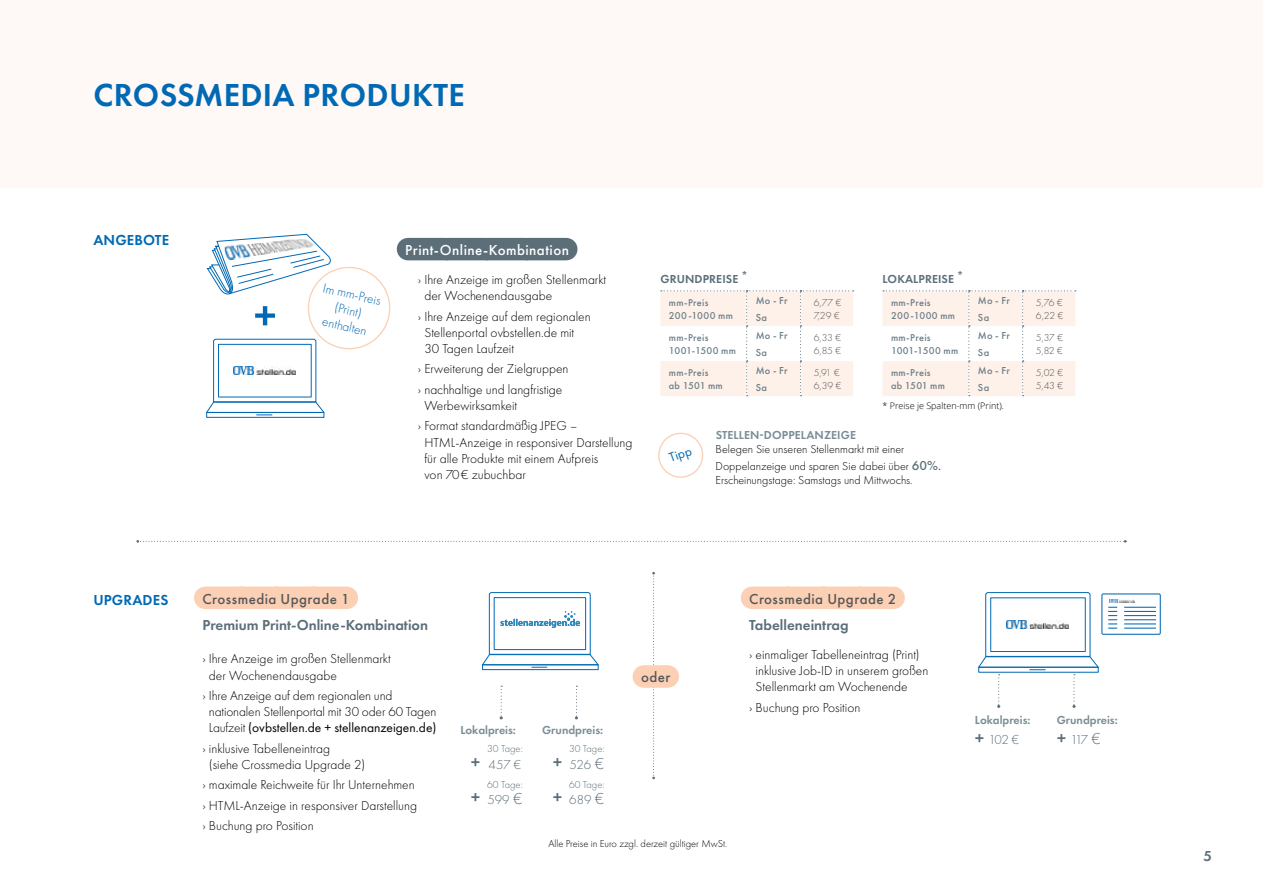
<style>
.page{position:relative;width:1263px;height:893px;background:#fff}
.page>*{position:absolute;margin:0;border:0;box-sizing:border-box;transform-origin:0 0}
.t1{font:600 33px "Futura PT";letter-spacing:.01em;color:#0069b4}
.t2{font:700 16.65px/34.5px "Open Sans";color:#5c6f79}
.t3{font:600 15px "Futura PT";color:#5c6f79}
.t4{font:500 15px "Futura PT";letter-spacing:.03em;color:#575756}
.t5{font:500 15px "Futura PT";letter-spacing:.03em;color:#fff}
.t6{font:600 15px "Futura PT";letter-spacing:.01em;color:#0069b4}
.t7{font:300 13.5px/16.2px "Futura PT";color:#000}
.t8{font:300 13.5px/16.2px "Futura PT";color:#0069b4;text-align:center}
.t9{font:300 13.5px "Futura PT";color:#5c6f79}
.t10{font:13.5px "Futura PT";color:#0069b4}
.t11{font:300 12px/16.2px "Futura PT";color:#000}
.t12{font:600 12px "Futura PT";color:#7a8d96}
.t13{font:600 12px "Futura PT";letter-spacing:.01em;color:#5c6f79}
.t14{font:300 10.5px/12.6px "Futura PT";letter-spacing:-.035em;color:#575756}
.t15{font:500 10.5px/16.5px "Futura PT";letter-spacing:.025em;color:#6b7e88}
.t16{font:300 10.5px "Futura PT";color:#000}
.t17{font:300 10.5px "Futura PT";color:#5c6f79}
.t18{font:500 10.35px/13.5px "Futura PT";letter-spacing:.03em;color:#6b7e88}
.t19{font:300 9px "Open Sans";color:#000}
.s1{font-weight:500;font-size:13.5px;color:#5c6f79}
.s2{font-weight:400}
.s3{font-size:16.5px}
.s4{font-family:"Open Sans";font-weight:700;font-size:16.65px}
</style>
<div class="page">
<div style="left:0;top:0;width:1263px;height:187px;background:#fef9f6"></div>
<div style="left:206px;top:412px;width:118px;height:6px;border:1px solid #0069b4"></div>
<svg style="left:206px;top:338px;width:119px;height:77px"></svg>
<div style="left:218px;top:344px;width:94px;height:53px;border:1px solid #0069b4"></div>
<img style="left:234px;top:367px;width:61px;height:7px">
<div style="left:408px;top:238px;width:158px;height:22px;background:#5c6f79"></div>
<svg style="left:206px;top:233px;width:126px;height:63px"></svg>
<div style="left:308px;top:267px;width:82px;height:82px;background:#fff;border-radius:50%"></div>
<div style="left:308px;top:267px;width:82px;height:82px;border:1px solid #fbd0b5;border-radius:50%"></div>
<svg style="left:658px;top:432px;width:46px;height:46px"></svg>
<svg style="left:255px;top:306px;width:20px;height:19px"></svg>
<svg style="left:660px;top:290px;width:194px;height:106px"></svg>
<svg style="left:882px;top:290px;width:194px;height:106px"></svg>
<div style="left:752px;top:587px;width:142px;height:22px;background:#fbd0b5"></div>
<div style="left:205px;top:587px;width:142px;height:22px;background:#fbd0b5"></div>
<div style="left:482px;top:664px;width:117px;height:6px;border:1px solid #0069b4"></div>
<svg style="left:482px;top:592px;width:117px;height:76px"></svg>
<svg style="left:500px;top:686px;width:3px;height:33px"></svg>
<svg style="left:575px;top:686px;width:3px;height:33px"></svg>
<svg style="left:978px;top:592px;width:121px;height:116px"></svg>
<div style="left:1101px;top:593px;width:60px;height:42px;border:1px solid #0069b4"></div>
<img style="left:1109px;top:599px;width:25px;height:3px">
<hr style="left:1124px;top:607px;width:32px;height:1px;background:#0069b4">
<hr style="left:1124px;top:611px;width:32px;height:1px;background:#0069b4">
<hr style="left:1124px;top:615px;width:32px;height:1px;background:#0069b4">
<hr style="left:1124px;top:619px;width:32px;height:1px;background:#0069b4">
<hr style="left:1124px;top:623px;width:32px;height:1px;background:#0069b4">
<hr style="left:1124px;top:628px;width:32px;height:1px;background:#0069b4">
<svg style="left:1108px;top:607px;width:9px;height:22px"></svg>
<svg style="left:136px;top:540px;width:990px;height:3px"></svg>
<svg style="left:652px;top:572px;width:3px;height:207px"></svg>
<div style="left:644px;top:665px;width:24px;height:23px;background:#fbd0b5"></div>
<h1 class="t1" style="left:93px;top:74px;width:373px">CROSSMEDIA PRODUKTE</h1>
<p class="t6" style="left:93px;top:231px;width:77px">ANGEBOTE</p>
<p class="t8" style="left:325px;top:280px;width:61px;rotate:13deg">Im mm-Preis (Print) enthalten</p>
<p class="t5" style="left:405px;top:241px;width:165px">Print-Online-Kombination</p>
<p class="t7" style="left:424px;top:271px;width:183px;text-indent:-6px">› Ihre Anzeige im großen Stellenmarkt der Wochenendausgabe</p>
<p class="t7" style="left:424px;top:308px;width:168px;text-indent:-6px">› Ihre Anzeige auf dem regionalen<br>Stellenportal ovbstellen.de mit<br>30 Tagen Laufzeit</p>
<p class="t7" style="left:418px;top:359px;width:152px;line-height:20.4px">› Erweiterung der Zielgruppen › nachhaltige und langfristige</p>
<p class="t7" style="left:418px;top:395px;width:161px;line-height:20.4px;text-indent:6px">Werbewirksamkeit<br>› Format standardmäßig JPEG –</p>
<p class="t7" style="left:424px;top:434px;width:210px">HTML-Anzeige in responsiver Darstellung für alle Produkte mit einem Aufpreis<br>von 70€ zubuchbar</p>
<p class="t13" style="left:660px;top:272px;width:89px">GRUNDPREISE *</p>
<p class="t18" style="left:669px;top:296px;width:66px">mm-Preis<br>200-1000 mm</p>
<p class="t15" style="left:756px;top:293px;width:33px">Mo - Fr<br>Sa</p>
<p class="t14" style="left:814px;top:297px;width:29px">6,77 €<br>7,29 €</p>
<p class="t18" style="left:669px;top:331px;width:69px">mm-Preis<br>1001-1500 mm</p>
<p class="t15" style="left:756px;top:328px;width:33px">Mo - Fr<br>Sa</p>
<p class="t14" style="left:814px;top:332px;width:29px">6,33 €<br>6,85 €</p>
<p class="t18" style="left:669px;top:366px;width:55px">mm-Preis<br>ab 1501 mm</p>
<p class="t15" style="left:756px;top:363px;width:33px">Mo - Fr<br>Sa</p>
<p class="t14" style="left:814px;top:367px;width:29px">5,91 €<br>6,39 €</p>
<p class="t13" style="left:883px;top:272px;width:83px">LOKALPREISE *</p>
<p class="t18" style="left:891px;top:296px;width:66px">mm-Preis<br>200-1000 mm</p>
<p class="t15" style="left:978px;top:293px;width:33px">Mo - Fr<br>Sa</p>
<p class="t14" style="left:1036px;top:297px;width:29px">5,76 €<br>6,22 €</p>
<p class="t18" style="left:891px;top:331px;width:69px">mm-Preis<br>1001-1500 mm</p>
<p class="t15" style="left:978px;top:328px;width:33px">Mo - Fr<br>Sa</p>
<p class="t14" style="left:1036px;top:332px;width:29px">5,37 €<br>5,82 €</p>
<p class="t18" style="left:891px;top:366px;width:55px">mm-Preis<br>ab 1501 mm</p>
<p class="t15" style="left:978px;top:363px;width:33px">Mo - Fr<br>Sa</p>
<p class="t14" style="left:1036px;top:367px;width:29px">5,02 €<br>5,43 €</p>
<p class="t19" style="left:882px;top:400px;width:123px">* Preise je Spalten-mm (Print).</p>
<p class="t10" style="left:667px;top:451px;width:24px;rotate:-20deg">Tipp</p>
<p class="t12" style="left:716px;top:427px;width:142px">STELLEN-DOPPELANZEIGE</p>
<p class="t11" style="left:716px;top:441px;width:227px">Belegen Sie unseren Stellenmarkt mit einer<br>Doppelanzeige und sparen Sie dabei über <span class="s1">60%.</span></p>
<p class="t11" style="left:716px;top:472px;width:198px">Erscheinungstage: Samstags und Mittwochs.</p>
<p class="t6" style="left:93px;top:590px;width:77px">UPGRADES</p>
<p class="t4" style="left:202px;top:590px;width:149px">Crossmedia Upgrade 1</p>
<p class="t3" style="left:202px;top:616px;width:227px">Premium Print-Online-Kombination</p>
<p class="t7" style="left:209px;top:651px;width:183px;text-indent:-6px">› Ihre Anzeige im großen Stellenmarkt der Wochenendausgabe</p>
<p class="t7" style="left:209px;top:687px;width:229px;text-indent:-6px">› Ihre Anzeige auf dem regionalen und nationalen Stellenportal mit 30 oder 60 Tagen<br>Laufzeit <span class="s2">(ovbstellen.de + stellenanzeigen.de)</span></p>
<p class="t7" style="left:209px;top:740px;width:158px;text-indent:-6px">› inklusive Tabelleneintrag<br>(siehe Crossmedia Upgrade 2)</p>
<p class="t7" style="left:202px;top:775px;width:216px;line-height:20.4px">› maximale Reichweite für Ihr Unternehmen › HTML-Anzeige in responsiver Darstellung › Buchung pro Position</p>
<p class="t12" style="left:460px;top:723px;width:57px">Lokalpreis:</p>
<p class="t17" style="left:487px;top:743px;width:37px">30 Tage:</p>
<p class="t9" style="left:489px;top:757px;width:34px">457 €</p>
<p class="t17" style="left:487px;top:779px;width:37px">60 Tage:</p>
<p class="t9" style="left:487px;top:791px;width:37px">599 <span class="s3">€</span></p>
<p class="t2" style="left:471px;top:745px;width:11px">+ +</p>
<p class="t12" style="left:542px;top:723px;width:63px">Grundpreis:</p>
<p class="t17" style="left:569px;top:743px;width:37px">30 Tage:</p>
<p class="t9" style="left:569px;top:757px;width:36px">526 <span class="s3">€</span></p>
<p class="t17" style="left:569px;top:779px;width:37px">60 Tage:</p>
<p class="t9" style="left:569px;top:791px;width:37px">689 <span class="s3">€</span></p>
<p class="t2" style="left:553px;top:745px;width:11px">+ +</p>
<p class="t4" style="left:641px;top:668px;width:31px">oder</p>
<p class="t4" style="left:749px;top:590px;width:149px">Crossmedia Upgrade 2</p>
<p class="t3" style="left:749px;top:616px;width:101px">Tabelleneintrag</p>
<p class="t7" style="left:756px;top:647px;width:174px;text-indent:-6px">› einmaliger Tabelleneintrag (Print) inklusive Job-ID in unserem großen<br>Stellenmarkt am Wochenende</p>
<p class="t7" style="left:749px;top:699px;width:113px">› Buchung pro Position</p>
<p class="t12" style="left:975px;top:712px;width:57px">Lokalpreis:</p>
<p class="t9" style="left:975px;top:732px;width:46px"><span class="s4">+</span> 102 €</p>
<p class="t12" style="left:1057px;top:712px;width:63px">Grundpreis:</p>
<p class="t9" style="left:1057px;top:732px;width:46px"><span class="s4">+</span> 117 <span class="s3">€</span></p>
<p class="t16" style="left:548px;top:837px;width:181px">Alle Preise in Euro zzgl. derzeit gültiger MwSt.</p>
<p class="t3" style="left:1203px;top:847px;width:10px">5</p>
</div>
